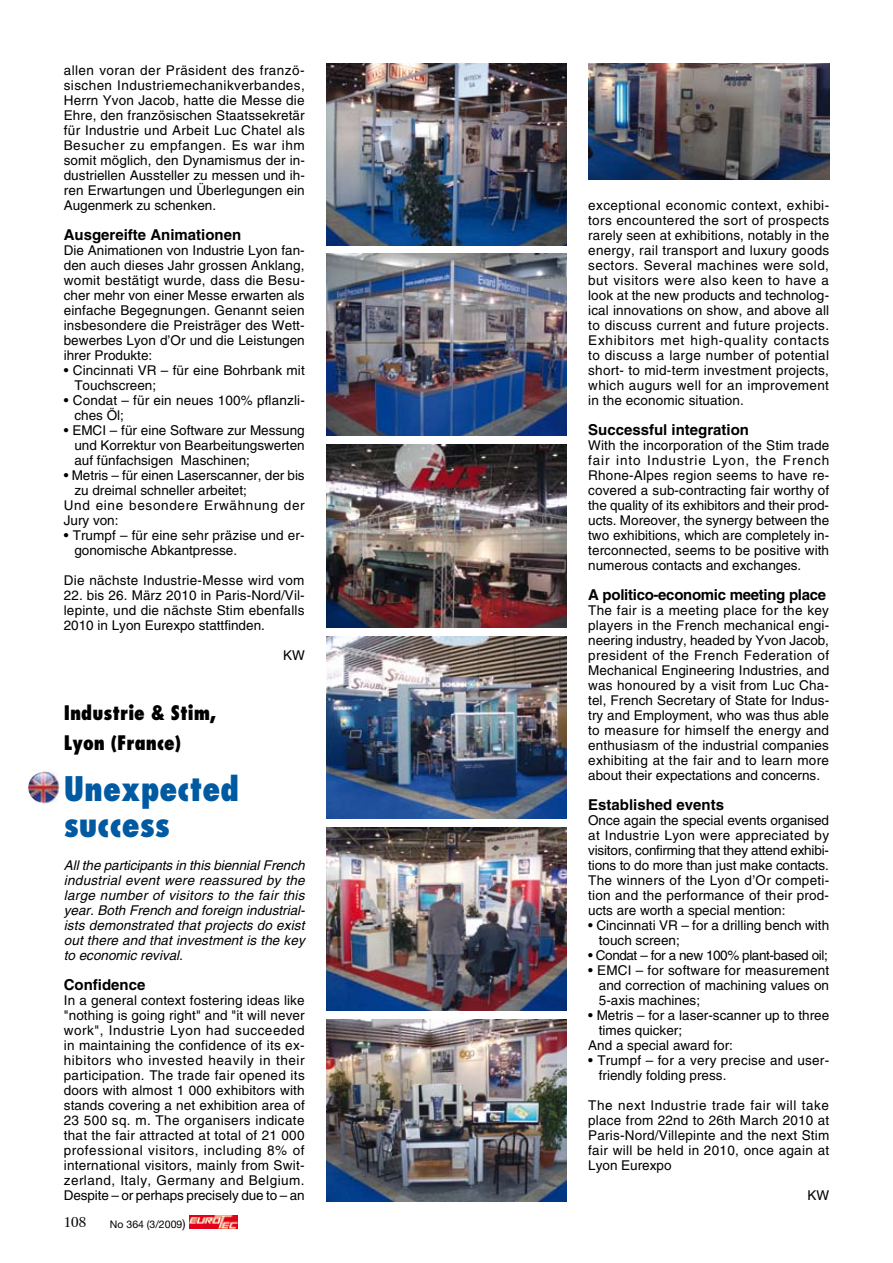
<style>
.page{position:relative;width:893px;height:1263px;background:#fff}
.page>*{position:absolute;margin:0;border:0;box-sizing:border-box;transform-origin:0 0}
.t1{font:800 condensed 33px/36px "Futura";color:#005aa2}
.t2{font:800 condensed 19.5px/30px "Futura";color:#000}
.t3{font:700 15px "Helvetica";color:#000}
.t4{font:700 15px "Helvetica";letter-spacing:-.02em;color:#000}
.t5{font:13.5px/15px "Helvetica";color:#000;text-align:justify}
.t6{font:italic 13.5px/15px "Helvetica";letter-spacing:.01em;color:#000;text-align:justify}
.t7{font:13.5px "Helvetica";letter-spacing:-.03em;color:#000}
.t8{font:13.5px "Helvetica";letter-spacing:.02em;color:#000}
.t9{font:13.5px "Helvetica";letter-spacing:.05em;color:#000}
.t10{font:10.5px "Helvetica Neue";color:#000}
.s1{font-size:12px}
</style>
<div class="page">
<svg style="left:189px;top:1215px;width:49px;height:13px"></svg>
<img style="left:190px;top:1215px;width:47px;height:13px">
<img style="left:326px;top:64px;width:241px;height:181px">
<img style="left:326px;top:254px;width:241px;height:182px">
<img style="left:326px;top:445px;width:241px;height:182px">
<img style="left:326px;top:636px;width:241px;height:183px">
<img style="left:326px;top:828px;width:241px;height:182px">
<img style="left:326px;top:1019px;width:241px;height:182px">
<img style="left:28px;top:770px;width:32px;height:34px">
<img style="left:588px;top:64px;width:241px;height:116px">
<p class="t5" style="left:64px;top:63px;width:243px">allen voran der Präsident des franzö&shy;sischen Industriemechanikverbandes, Herrn Yvon Jacob, hatte die Messe die Ehre, den französischen Staatssekretär für Industrie und Arbeit Luc Chatel als Besucher zu empfangen. Es war ihm somit möglich, den Dynamismus der in&shy;dustriellen Aussteller zu messen und ih&shy;ren Erwartungen und Überlegungen ein Augenmerk zu schenken.</p>
<p class="t3" style="left:64px;top:225px;width:179px">Ausgereifte Animationen</p>
<p class="t5" style="left:64px;top:243px;width:243px">Die Animationen von Industrie Lyon fan&shy;den auch dieses Jahr grossen Anklang, womit bestätigt wurde, dass die Besu&shy;cher mehr von einer Messe erwarten als einfache Begegnungen. Genannt seien insbesondere die Preisträger des Wett&shy;bewerbes Lyon d’Or und die Leistungen ihrer Produkte:</p>
<p class="t5" style="left:74px;top:363px;width:232px;text-indent:-11px">• Cincinnati VR – für eine Bohrbank mit<br>Touchscreen;</p>
<p class="t5" style="left:74px;top:393px;width:232px;text-indent:-11px">• Condat – für ein neues 100% pflanzli&shy;ches Öl;</p>
<p class="t5" style="left:74px;top:423px;width:232px;text-indent:-11px">• EMCI – für eine Software zur Messung und Korrektur von Bearbeitungswerten auf fünfachsigen Maschinen;</p>
<p class="t5" style="left:64px;top:468px;width:242px">• Metris – für einen Laserscanner, der bis</p>
<p class="t5" style="left:74px;top:483px;width:174px">zu dreimal schneller arbeitet;</p>
<p class="t9" style="left:64px;top:497px;width:242px">Und eine besondere Erwähnung der</p>
<p class="t5" style="left:64px;top:513px;width:56px">Jury von:</p>
<p class="t5" style="left:74px;top:528px;width:232px;text-indent:-11px">• Trumpf – für eine sehr präzise und er&shy;gonomische Abkantpresse.</p>
<p class="t8" style="left:64px;top:572px;width:242px">Die nächste Industrie-Messe wird vom</p>
<p class="t5" style="left:64px;top:588px;width:242px">22. bis 26. März 2010 in Paris-Nord/Vil&shy;lepinte, und die nächste Stim ebenfalls 2010 in Lyon Eurexpo stattfinden.</p>
<p class="t5" style="left:283px;top:648px;width:23px">KW</p>
<h2 class="t2" style="left:64px;top:697px;width:154px">Industrie &amp; Stim,<br>Lyon (France)</h2>
<h1 class="t1" style="left:64px;top:770px;width:177px">Unexpected success</h1>
<p class="t6" style="left:64px;top:858px;width:244px">All the participants in this biennial French industrial event were reassured by the large number of visitors to the fair this year. Both French and foreign industrial&shy;ists demonstrated that projects do exist out there and that investment is the key to economic revival.</p>
<p class="t3" style="left:64px;top:975px;width:83px">Confidence</p>
<p class="t5" style="left:64px;top:993px;width:242px">In a general context fostering ideas like "nothing is going right" and "it will never work", Industrie Lyon had succeeded in maintaining the confidence of its ex&shy;hibitors who invested heavily in their participation. The trade fair opened its doors with almost 1 000 exhibitors with stands covering a net exhibition area of 23 500 sq. m. The organisers indicate that the fair attracted at total of 21 000 professional visitors, including 8% of international visitors, mainly from Swit&shy;zerland, Italy, Germany and Belgium.<br>Despite – or perhaps precisely due to – an</p>
<p class="t10" style="left:110px;top:1218px;width:77px">No 364 (3/2009<span class="s1">)</span></p>
<p class="t5" style="left:588px;top:198px;width:243px">exceptional economic context, exhibi&shy;tors encountered the sort of prospects rarely seen at exhibitions, notably in the energy, rail transport and luxury goods sectors. Several machines were sold, but visitors were also keen to have a look at the new products and technolog&shy;ical innovations on show, and above all to discuss current and future projects.<br>Exhibitors met high-quality contacts to discuss a large number of potential short- to mid-term investment projects, which augurs well for an improvement in the economic situation.</p>
<p class="t3" style="left:588px;top:420px;width:162px">Successful integration</p>
<p class="t5" style="left:588px;top:438px;width:243px">With the incorporation of the Stim trade fair into Industrie Lyon, the French Rhone-Alpes region seems to have re&shy;covered a sub-contracting fair worthy of the quality of its exhibitors and their prod&shy;ucts. Moreover, the synergy between the two exhibitions, which are completely in&shy;terconnected, seems to be positive with numerous contacts and exchanges.</p>
<p class="t4" style="left:588px;top:585px;width:239px">A politico-economic meeting place</p>
<p class="t5" style="left:588px;top:603px;width:243px">The fair is a meeting place for the key players in the French mechanical engi&shy;neering industry, headed by Yvon Jacob, president of the French Federation of Mechanical Engineering Industries, and was honoured by a visit from Luc Cha&shy;tel, French Secretary of State for Indus&shy;try and Employment, who was thus able to measure for himself the energy and enthusiasm of the industrial companies exhibiting at the fair and to learn more about their expectations and concerns.</p>
<p class="t3" style="left:588px;top:795px;width:137px">Established events</p>
<p class="t5" style="left:588px;top:813px;width:243px">Once again the special events organised at Industrie Lyon were appreciated by visitors, confirming that they attend exhibi&shy;tions to do more than just make contacts.<br>The winners of the Lyon d’Or competi&shy;tion and the performance of their prod&shy;ucts are worth a special mention:</p>
<p class="t5" style="left:599px;top:918px;width:232px;text-indent:-11px">• Cincinnati VR – for a drilling bench with touch screen;</p>
<p class="t7" style="left:588px;top:947px;width:241px">• Condat – for a new 100% plant-based oil;</p>
<p class="t5" style="left:599px;top:963px;width:232px;text-indent:-11px">• EMCI – for software for measurement and correction of machining values on 5-axis machines;</p>
<p class="t5" style="left:588px;top:1008px;width:242px">• Metris – for a laser-scanner up to three</p>
<p class="t5" style="left:599px;top:1023px;width:85px">times quicker;</p>
<p class="t5" style="left:588px;top:1038px;width:146px">And a special award for:</p>
<p class="t5" style="left:599px;top:1053px;width:232px;text-indent:-11px">• Trumpf – for a very precise and user&shy;friendly folding press.</p>
<p class="t5" style="left:588px;top:1098px;width:243px">The next Industrie trade fair will take place from 22nd to 26th March 2010 at Paris-Nord/Villepinte and the next Stim fair will be held in 2010, once again at Lyon Eurexpo</p>
<p class="t5" style="left:807px;top:1188px;width:23px">KW</p>
</div>
